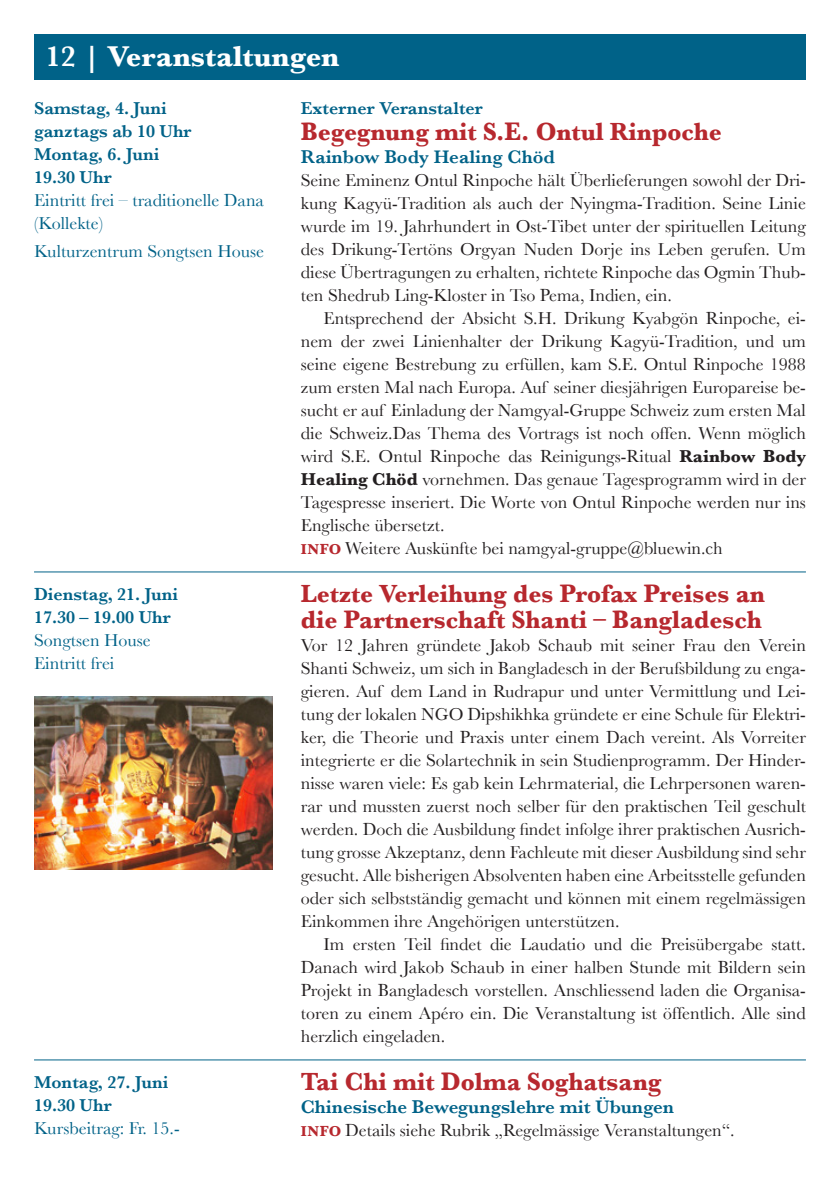
<style>
.page{position:relative;width:840px;height:1191px;background:#fff}
.page>*{position:absolute;margin:0;border:0;box-sizing:border-box;transform-origin:0 0}
.t1{font:700 30px "Baskerville";color:#fff}
.t2{font:700 26px/25.4px "Baskerville";color:#b7282e;scale:.96 1}
.t3{font:600 19px "Baskerville";color:#006288}
.t4{font:18px/23px "Baskerville";color:#231f20;text-align:justify}
.t5{font:600 18px/23px "Baskerville";color:#006288}
.t6{font:18px/23px "Baskerville";color:#006288}
.s1{font-weight:600}
.s2{font-weight:700}
.s3{font-weight:700;font-size:15px;color:#b7282e}
</style>
<div class="page">
<div style="left:34px;top:34px;width:771px;height:45px;background:#006288"></div>
<hr style="left:34px;top:571px;width:771px;height:1px;background:#006288">
<hr style="left:34px;top:1059px;width:771px;height:1px;background:#006288">
<img style="left:34px;top:696px;width:238px;height:174px">
<h1 class="t1" style="left:46px;top:38px;width:295px"><span class="s1">12 |</span> Veranstaltungen</h1>
<p class="t5" style="left:34px;top:97px;width:159px">Samstag, 4. Juni ganztags ab 10 Uhr<br>Montag, 6. Juni<br>19.30 Uhr</p>
<p class="t6" style="left:34px;top:189px;width:231px">Eintritt frei – traditionelle Dana (Kollekte)</p>
<p class="t6" style="left:34px;top:239px;width:231px">Kulturzentrum Songtsen House</p>
<p class="t5" style="left:300px;top:97px;width:183px">Externer Veranstalter</p>
<h2 class="t2" style="left:300px;top:118px;width:440px">Begegnung mit S.E. Ontul Rinpoche</h2>
<p class="t3" style="left:300px;top:145px;width:255px">Rainbow Body Healing Chöd</p>
<p class="t4" style="left:300px;top:168px;width:506px">Seine Eminenz Ontul Rinpoche hält Überlieferungen sowohl der Dri&shy;kung Kagyü-Tradition als auch der Nyingma-Tradition. Seine Linie wurde im 19. Jahrhundert in Ost-Tibet unter der spirituellen Leitung des Drikung-Tertöns Orgyan Nuden Dorje ins Leben gerufen. Um diese Übertragungen zu erhalten, richtete Rinpoche das Ogmin Thub&shy;ten Shedrub Ling-Kloster in Tso Pema, Indien, ein.</p>
<p class="t4" style="left:300px;top:306px;width:506px;text-align:left;text-indent:23px">Entsprechend der Absicht S.H. Drikung Kyabgön Rinpoche, ei&shy;nem der zwei Linienhalter der Drikung Kagyü-Tradition, und um seine eigene Bestrebung zu erfüllen, kam S.E. Ontul Rinpoche 1988 zum ersten Mal nach Europa. Auf seiner diesjährigen Europareise be&shy;sucht er auf Einladung der Namgyal-Gruppe Schweiz zum ersten Mal die Schweiz.Das Thema des Vortrags ist noch offen. Wenn möglich wird S.E. Ontul Rinpoche das Reinigungs-Ritual <span class="s2">Rainbow Body Healing Chöd</span> vornehmen. Das genaue Tagesprogramm wird in der Tagespresse inseriert. Die Worte von Ontul Rinpoche werden nur ins Englische übersetzt.<br><span class="s3">INFO</span> Weitere Auskünfte bei namgyal-gruppe@bluewin.ch</p>
<p class="t5" style="left:34px;top:582px;width:145px">Dienstag, 21. Juni<br>17.30 – 19.00 Uhr</p>
<p class="t6" style="left:34px;top:628px;width:118px">Songtsen House<br>Eintritt frei</p>
<p class="t5" style="left:34px;top:1070px;width:136px">Montag, 27. Juni<br>19.30 Uhr</p>
<p class="t6" style="left:34px;top:1116px;width:147px">Kursbeitrag: Fr. 15.-</p>
<h2 class="t2" style="left:300px;top:581px;width:484px">Letzte Verleihung des Profax Preises an die Partnerschaft Shanti – Bangladesch</h2>
<p class="t4" style="left:300px;top:633px;width:506px">Vor 12 Jahren gründete Jakob Schaub mit seiner Frau den Verein Shanti Schweiz, um sich in Bangladesch in der Berufsbildung zu enga&shy;gieren. Auf dem Land in Rudrapur und unter Vermittlung und Lei&shy;tung der lokalen NGO Dipshikhka gründete er eine Schule für Elektri&shy;ker, die Theorie und Praxis unter einem Dach vereint. Als Vorreiter integrierte er die Solartechnik in sein Studienprogramm. Der Hinder&shy;nisse waren viele: Es gab kein Lehrmaterial, die Lehrpersonen waren&shy;rar und mussten zuerst noch selber für den praktischen Teil geschult werden. Doch die Ausbildung findet infolge ihrer praktischen Ausrich&shy;tung grosse Akzeptanz, denn Fachleute mit dieser Ausbildung sind sehr gesucht. Alle bisherigen Absolventen haben eine Arbeitsstelle gefunden oder sich selbstständig gemacht und können mit einem regelmässigen Einkommen ihre Angehörigen unterstützen.</p>
<p class="t4" style="left:300px;top:932px;width:506px;text-indent:23px">Im ersten Teil findet die Laudatio und die Preisübergabe statt.<br>Danach wird Jakob Schaub in einer halben Stunde mit Bildern sein Projekt in Bangladesch vorstellen. Anschliessend laden die Organisa&shy;toren zu einem Apéro ein. Die Veranstaltung ist öffentlich. Alle sind herzlich eingeladen.</p>
<h2 class="t2" style="left:300px;top:1069px;width:377px">Tai Chi mit Dolma Soghatsang</h2>
<p class="t3" style="left:300px;top:1095px;width:375px">Chinesische Bewegungslehre mit Übungen</p>
<p class="t4" style="left:300px;top:1118px;width:435px"><span class="s3">INFO</span> Details siehe Rubrik „Regelmässige Veranstaltungen“.</p>
</div>
